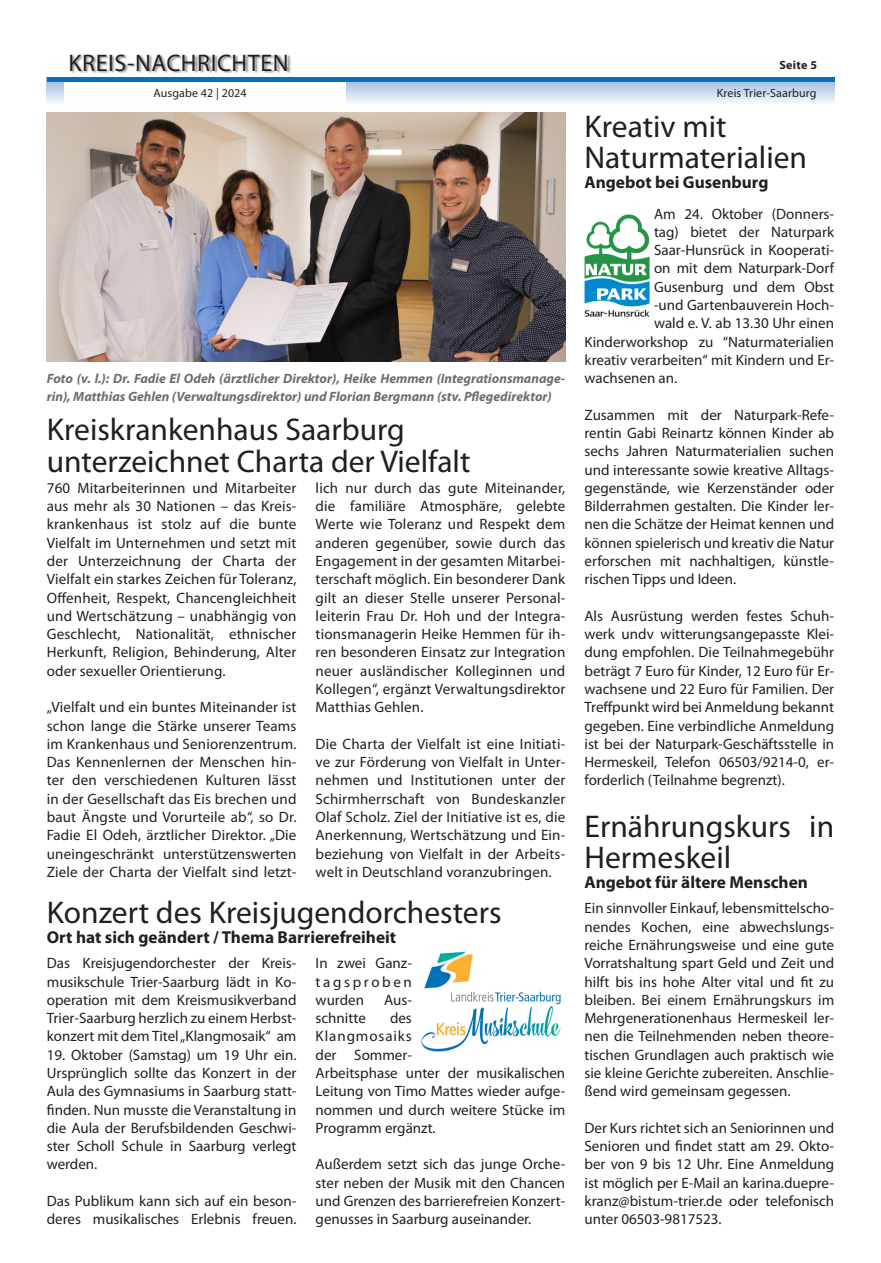
<style>
.page{position:relative;width:881px;height:1263px;background:#fff}
.page>*{position:absolute;margin:0;border:0;box-sizing:border-box;transform-origin:0 0}
.Headline{font:31.5px/31.5px "Myriad Pro";color:#231f20}
.t1{font:24px "Myriad Pro";letter-spacing:.025em;color:#231f20}
.Subline{font:700 17.25px "Myriad Pro";color:#231f20}
.Fließtext{font:15px/18.3px "Myriad Pro";color:#231f20;text-align:justify}
.Bilduntertitel{font:italic 700 13.5px/18.3px "Myriad Pro";color:#6c6d70}
.t2{font:12px "Myriad Pro";letter-spacing:.01em;color:#231f20}
.t3{font:700 12px "Myriad Pro";letter-spacing:.025em;color:#231f20}
</style>
<div class="page">
<svg style="left:47px;top:82px;width:786px;height:21px;background:#cedbef"></svg>
<div style="left:64px;top:0;width:281px;height:113px;background:#fff"></div>
<div style="left:71px;top:54px;width:220px;height:20px;background:#231f20;opacity:.5"></div>
<hr style="left:47px;top:78px;width:786px;height:4px;background:#0072bc">
<img style="left:47px;top:113px;width:518px;height:248px">
<img style="left:584px;top:215px;width:65px;height:101px">
<img style="left:421px;top:951px;width:140px;height:101px">
<h2 class="t1" style="left:68px;top:48px;width:221px">KREIS-NACHRICHTEN</h2>
<p class="t2" style="left:153px;top:86px;width:95px">Ausgabe 42 | 2024</p>
<p class="Bilduntertitel" style="left:47px;top:369px;width:520px">Foto (v. l.): Dr. Fadie El Odeh (ärztlicher Direktor), Heike Hemmen (Integrationsmanage&shy;rin), Matthias Gehlen (Verwaltungsdirektor) und Florian Bergmann (stv. Pflegedirektor)</p>
<p class="Headline" style="left:47px;top:414px;width:359px">Kreiskrankenhaus Saarburg</p>
<p class="Headline" style="left:47px;top:445px;width:425px">unterzeichnet Charta der Vielfalt</p>
<p class="Fließtext" style="left:47px;top:478px;width:251px">760 Mitarbeiterinnen und Mitarbeiter aus mehr als 30 Nationen – das Kreis&shy;krankenhaus ist stolz auf die bunte Vielfalt im Unternehmen und setzt mit der Unterzeichnung der Charta der Vielfalt ein starkes Zeichen für Toleranz, Offenheit, Respekt, Chancengleichheit und Wertschätzung – unabhängig von Geschlecht, Nationalität, ethnischer Herkunft, Religion, Behinderung, Alter oder sexueller Orientierung.</p>
<p class="Fließtext" style="left:47px;top:698px;width:251px">„Vielfalt und ein buntes Miteinander ist schon lange die Stärke unserer Teams im Krankenhaus und Seniorenzentrum.<br>Das Kennenlernen der Menschen hin&shy;ter den verschiedenen Kulturen lässt in der Gesellschaft das Eis brechen und baut Ängste und Vorurteile ab“, so Dr.<br>Fadie El Odeh, ärztlicher Direktor. „Die uneingeschränkt unterstützenswerten Ziele der Charta der Vielfalt sind letzt-</p>
<p class="Fließtext" style="left:315px;top:478px;width:251px">lich nur durch das gute Miteinander, die familiäre Atmosphäre, gelebte Werte wie Toleranz und Respekt dem anderen gegenüber, sowie durch das Engagement in der gesamten Mitarbei&shy;terschaft möglich. Ein besonderer Dank gilt an dieser Stelle unserer Personal&shy;leiterin Frau Dr. Hoh und der Integra&shy;tionsmanagerin Heike Hemmen für ih&shy;ren besonderen Einsatz zur Integration neuer ausländischer Kolleginnen und Kollegen“, ergänzt Verwaltungsdirektor Matthias Gehlen.</p>
<p class="Fließtext" style="left:315px;top:734px;width:251px">Die Charta der Vielfalt ist eine Initiati&shy;ve zur Förderung von Vielfalt in Unter&shy;nehmen und Institutionen unter der Schirmherrschaft von Bundeskanzler Olaf Scholz. Ziel der Initiative ist es, die Anerkennung, Wertschätzung und Ein&shy;beziehung von Vielfalt in der Arbeits&shy;welt in Deutschland voranzubringen.</p>
<p class="Headline" style="left:47px;top:896px;width:456px">Konzert des Kreisjugendorchesters</p>
<p class="Subline" style="left:47px;top:926px;width:351px">Ort hat sich geändert / Thema Barrierefreiheit</p>
<p class="Fließtext" style="left:47px;top:954px;width:251px">Das Kreisjugendorchester der Kreis&shy;musikschule Trier-Saarburg lädt in Ko&shy;operation mit dem Kreismusikverband Trier-Saarburg herzlich zu einem Herbst&shy;konzert mit dem Titel „Klangmosaik“ am</p>
<p class="Fließtext" style="left:47px;top:1045px;width:251px">19. Oktober (Samstag) um 19 Uhr ein.<br>Ursprünglich sollte das Konzert in der Aula des Gymnasiums in Saarburg statt&shy;finden. Nun musste die Veranstaltung in die Aula der Berufsbildenden Geschwi&shy;ster Scholl Schule in Saarburg verlegt werden.</p>
<p class="Fließtext" style="left:47px;top:1191px;width:251px">Das Publikum kann sich auf ein beson&shy;deres musikalisches Erlebnis freuen.</p>
<p class="Fließtext" style="left:315px;top:954px;width:98px">In zwei Ganz&shy;tagsproben wurden</p>
<p class="Fließtext" style="left:384px;top:990px;width:29px">Aus-</p>
<p class="Fließtext" style="left:315px;top:1009px;width:251px;text-align:left;text-indent:74px">des<br>Klangmosaiks<br>der Sommer-<br>Arbeitsphase unter der musikalischen<br>Leitung von Timo Mattes wieder aufge&shy;nommen und durch weitere Stücke im<br>Programm ergänzt.</p>
<p class="Fließtext" style="left:315px;top:1155px;width:251px">Außerdem setzt sich das junge Orche&shy;ster neben der Musik mit den Chancen und Grenzen des barrierefreien Konzert&shy;genusses in Saarburg auseinander.</p>
<p class="Fließtext" style="left:315px;top:1009px;width:52px">schnitte</p>
<p class="t3" style="left:779px;top:57px;width:39px">Seite 5</p>
<p class="t2" style="left:716px;top:86px;width:101px">Kreis Trier-Saarburg</p>
<p class="Headline" style="left:584px;top:110px;width:143px">Kreativ mit</p>
<p class="Headline" style="left:584px;top:141px;width:224px">Naturmaterialien</p>
<p class="Subline" style="left:584px;top:171px;width:185px">Angebot bei Gusenburg</p>
<p class="Fließtext" style="left:653px;top:204px;width:182px">Am 24. Oktober (Donners-</p>
<p class="Fließtext" style="left:653px;top:222px;width:182px">tag) bietet der Naturpark</p>
<p class="Fließtext" style="left:653px;top:241px;width:182px">Saar-Hunsrück in Kooperati-</p>
<p class="Fließtext" style="left:653px;top:259px;width:181px">on mit dem Naturpark-Dorf</p>
<p class="Fließtext" style="left:653px;top:277px;width:182px">Gusenburg und dem Obst</p>
<p class="Fließtext" style="left:653px;top:296px;width:182px">-und Gartenbauverein Hoch-</p>
<p class="Fließtext" style="left:653px;top:314px;width:182px">wald e. V. ab 13.30 Uhr einen</p>
<p class="Fließtext" style="left:584px;top:332px;width:251px">Kinderworkshop zu “Naturmaterialien</p>
<p class="Fließtext" style="left:584px;top:350px;width:251px">kreativ verarbeiten“ mit Kindern und Er-</p>
<p class="Fließtext" style="left:584px;top:369px;width:94px">wachsenen an.</p>
<p class="Fließtext" style="left:584px;top:405px;width:251px">Zusammen mit der Naturpark-Refe&shy;rentin Gabi Reinartz können Kinder ab sechs Jahren Naturmaterialien suchen und interessante sowie kreative Alltags&shy;gegenstände, wie Kerzenständer oder Bilderrahmen gestalten. Die Kinder ler&shy;nen die Schätze der Heimat kennen und können spielerisch und kreativ die Natur erforschen mit nachhaltigen, künstle&shy;rischen Tipps und Ideen.</p>
<p class="Fließtext" style="left:584px;top:606px;width:251px">Als Ausrüstung werden festes Schuh&shy;werk undv witterungsangepasste Klei&shy;dung empfohlen. Die Teilnahmegebühr beträgt 7 Euro für Kinder, 12 Euro für Er&shy;wachsene und 22 Euro für Familien. Der Treffpunkt wird bei Anmeldung bekannt gegeben. Eine verbindliche Anmeldung ist bei der Naturpark-Geschäftsstelle in Hermeskeil, Telefon 06503/9214-0, er&shy;forderlich (Teilnahme begrenzt).</p>
<p class="Headline" style="left:584px;top:810px;width:251px">Ernährungskurs in<br>Hermeskeil</p>
<p class="Subline" style="left:584px;top:871px;width:225px">Angebot für ältere Menschen</p>
<p class="Fließtext" style="left:584px;top:899px;width:251px">Ein sinnvoller Einkauf, lebensmittelscho&shy;nendes Kochen, eine abwechslungs&shy;reiche Ernährungsweise und eine gute Vorratshaltung spart Geld und Zeit und hilft bis ins hohe Alter vital und fit zu bleiben. Bei einem Ernährungskurs im Mehrgenerationenhaus Hermeskeil ler&shy;nen die Teilnehmenden neben theore&shy;tischen Grundlagen auch praktisch wie sie kleine Gerichte zubereiten. Anschlie&shy;ßend wird gemeinsam gegessen.</p>
<p class="Fließtext" style="left:584px;top:1118px;width:251px">Der Kurs richtet sich an Seniorinnen und Senioren und findet statt am 29. Okto&shy;ber von 9 bis 12 Uhr. Eine Anmeldung ist möglich per E-Mail an karina.duepre&shy;kranz@bistum-trier.de oder telefonisch unter 06503-9817523.</p>
</div>
